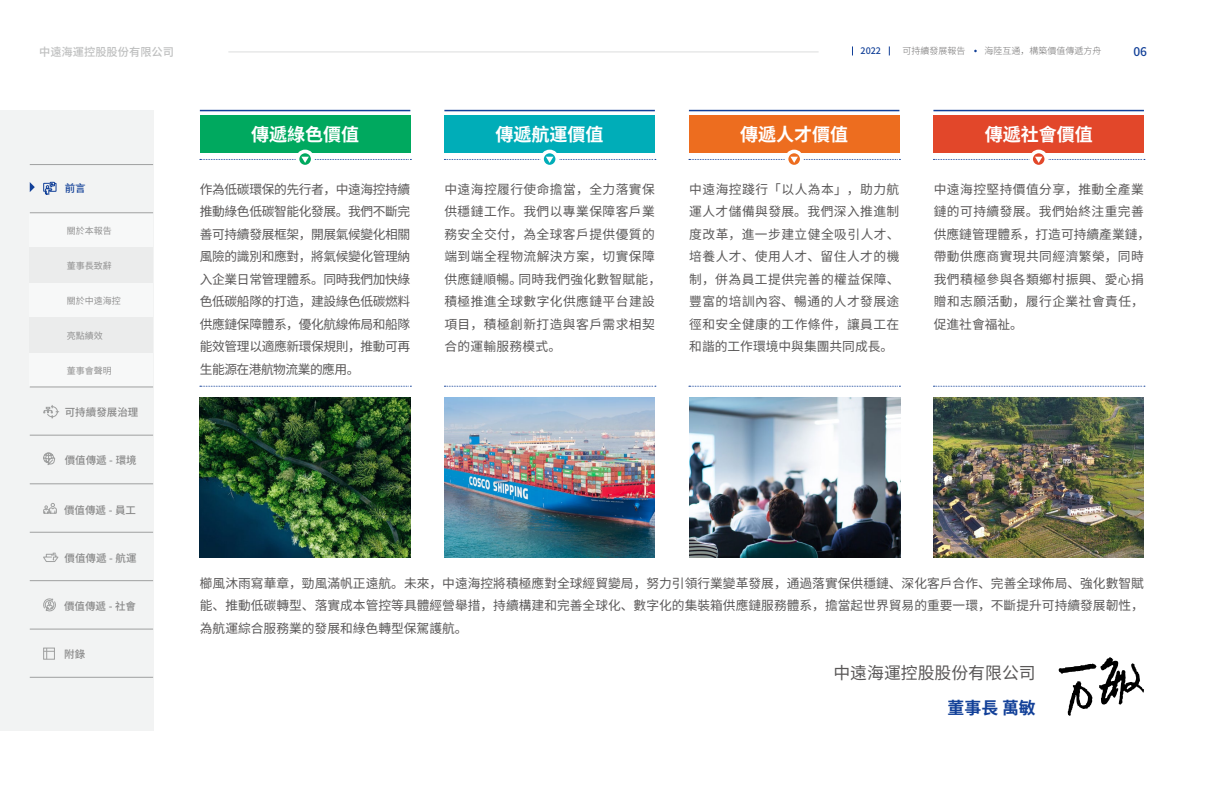
<style>
.page{position:relative;width:1212px;height:808px;background:#fff}
.page>*{position:absolute;margin:0;border:0;box-sizing:border-box;transform-origin:0 0}
.t1{font:700 18px "Source Han Sans SC";color:#fff}
.t2{font:16.8px "Source Han Sans SC";color:#595757}
.t3{font:700 16.8px "Source Han Sans SC";color:#124098}
.t4{font:12.75px/22.5px "Source Han Sans SC";letter-spacing:.035em;color:#595757;text-align:justify}
.t5{font:500 12px "Source Han Sans SC";color:#124098}
.t6{font:500 11.25px "Source Han Sans SC";color:#bfc0c0}
.t7{font:500 10.5px "Source Han Sans SC";color:#898989}
.t8{font:500 10.5px "Source Han Sans SC";color:#124098}
.t9{font:9px "Source Han Sans SC";color:#898989}
.t10{font:300 9px "Source Han Sans SC";color:#727171}
.t11{font:500 9px "Source Han Sans SC";color:#124098}
</style>
<div class="page">
<div style="left:0;top:110px;width:153px;height:621px;background:#f2f3f3"></div>
<hr style="left:228px;top:52px;width:591px;height:1px;background:#dcdddd">
<div style="left:30px;top:213px;width:123px;height:34px;background:#f7f8f8"></div>
<div style="left:30px;top:282px;width:123px;height:35px;background:#f7f8f8"></div>
<div style="left:30px;top:352px;width:123px;height:35px;background:#f7f8f8"></div>
<div style="left:30px;top:247px;width:123px;height:35px;background:#ebecec"></div>
<div style="left:30px;top:317px;width:123px;height:35px;background:#ebecec"></div>
<hr style="left:30px;top:164px;width:123px;height:1px;background:#9fa0a0">
<hr style="left:30px;top:212px;width:123px;height:1px;background:#9fa0a0">
<hr style="left:30px;top:387px;width:123px;height:1px;background:#9fa0a0">
<hr style="left:30px;top:435px;width:123px;height:1px;background:#9fa0a0">
<hr style="left:30px;top:483px;width:123px;height:1px;background:#9fa0a0">
<hr style="left:30px;top:532px;width:123px;height:1px;background:#9fa0a0">
<hr style="left:30px;top:580px;width:123px;height:1px;background:#9fa0a0">
<hr style="left:30px;top:629px;width:123px;height:1px;background:#9fa0a0">
<hr style="left:30px;top:677px;width:123px;height:1px;background:#9fa0a0">
<svg style="left:43px;top:182px;width:13px;height:13px"></svg>
<svg style="left:30px;top:182px;width:5px;height:10px"></svg>
<svg style="left:43px;top:598px;width:13px;height:14px"></svg>
<svg style="left:43px;top:553px;width:15px;height:9px"></svg>
<svg style="left:43px;top:452px;width:12px;height:13px"></svg>
<svg style="left:43px;top:503px;width:14px;height:11px"></svg>
<svg style="left:43px;top:405px;width:16px;height:14px"></svg>
<div style="left:43px;top:648px;width:12px;height:11px;border:1px solid #9fa0a0"></div>
<svg style="left:44px;top:648px;width:11px;height:11px"></svg>
<div style="left:200px;top:116px;width:210px;height:37px;background:#00a95f"></div>
<div style="left:445px;top:116px;width:210px;height:37px;background:#00adb8"></div>
<div style="left:689px;top:116px;width:210px;height:37px;background:#ed6d1f"></div>
<div style="left:934px;top:116px;width:210px;height:37px;background:#e2472a"></div>
<hr style="left:200px;top:110px;width:210px;height:1px;background:#124098">
<svg style="left:200px;top:386px;width:211px;height:1px"></svg>
<hr style="left:444px;top:110px;width:211px;height:1px;background:#124098">
<svg style="left:444px;top:386px;width:212px;height:1px"></svg>
<hr style="left:689px;top:110px;width:210px;height:1px;background:#124098">
<svg style="left:689px;top:386px;width:211px;height:1px"></svg>
<hr style="left:933px;top:110px;width:211px;height:1px;background:#124098">
<svg style="left:933px;top:386px;width:212px;height:1px"></svg>
<svg style="left:297px;top:151px;width:16px;height:16px"></svg>
<div style="left:296px;top:150px;width:18px;height:18px;border:4px solid #fff;border-radius:50%"></div>
<svg style="left:200px;top:157px;width:211px;height:6px"></svg>
<svg style="left:542px;top:151px;width:15px;height:16px"></svg>
<div style="left:540px;top:150px;width:19px;height:18px;border:4px solid #fff;border-radius:50%"></div>
<svg style="left:444px;top:157px;width:212px;height:6px"></svg>
<svg style="left:786px;top:151px;width:16px;height:16px"></svg>
<div style="left:785px;top:150px;width:18px;height:18px;border:4px solid #fff;border-radius:50%"></div>
<svg style="left:689px;top:157px;width:211px;height:6px"></svg>
<svg style="left:1031px;top:151px;width:15px;height:16px"></svg>
<div style="left:1029px;top:150px;width:19px;height:18px;border:4px solid #fff;border-radius:50%"></div>
<svg style="left:933px;top:157px;width:212px;height:6px"></svg>
<img style="left:200px;top:398px;width:210px;height:159px">
<img style="left:444px;top:398px;width:211px;height:159px">
<img style="left:689px;top:398px;width:211px;height:159px">
<img style="left:933px;top:398px;width:211px;height:159px">
<svg style="left:1058px;top:657px;width:86px;height:59px"></svg>
<p class="t6" style="left:39px;top:45px;width:136px">中遠海運控股股份有限公司</p>
<p class="t11" style="left:860px;top:46px;width:22px">2022</p>
<p class="t10" style="left:902px;top:46px;width:64px">可持續發展報告</p>
<p class="t10" style="left:984px;top:46px;width:118px">海陸互通，構築價值傳遞方舟</p>
<p class="t5" style="left:1133px;top:45px;width:15px">06</p>
<p class="t8" style="left:65px;top:182px;width:22px">前言</p>
<p class="t9" style="left:67px;top:226px;width:46px">關於本報告</p>
<p class="t9" style="left:67px;top:261px;width:46px">董事長致辭</p>
<p class="t9" style="left:67px;top:296px;width:55px">關於中遠海控</p>
<p class="t9" style="left:67px;top:331px;width:37px">亮點績效</p>
<p class="t9" style="left:67px;top:366px;width:46px">董事會聲明</p>
<p class="t7" style="left:65px;top:406px;width:75px">可持續發展治理</p>
<p class="t7" style="left:65px;top:454px;width:73px">價值傳遞 - 環境</p>
<p class="t7" style="left:64px;top:504px;width:73px">價值傳遞 - 員工</p>
<p class="t7" style="left:65px;top:552px;width:73px">價值傳遞 - 航運</p>
<p class="t7" style="left:64px;top:600px;width:73px">價值傳遞 - 社會</p>
<p class="t7" style="left:64px;top:649px;width:22px">附錄</p>
<h1 class="t1" style="left:251px;top:125px;width:109px">傳遞綠色價值</h1>
<h1 class="t1" style="left:496px;top:125px;width:109px">傳遞航運價值</h1>
<p class="t4" style="left:200px;top:178px;width:212px">作為低碳環保的先行者，中遠海控持續推動綠色低碳智能化發展。我們不斷完善可持續發展框架，開展氣候變化相關風險的識別和應對，將氣候變化管理納入企業日常管理體系。同時我們加快綠色低碳船隊的打造，建設綠色低碳燃料供應鏈保障體系，優化航線佈局和船隊能效管理以適應新環保規則，推動可再生能源在港航物流業的應用。</p>
<p class="t4" style="left:444px;top:178px;width:218px;text-align:left">中遠海控履行使命擔當，全力落實保供穩鏈工作。我們以專業保障客戶業務安全交付，為全球客戶提供優質的端到端全程物流解決方案，切實保障供應鏈順暢。同時我們強化數智賦能，積極推進全球數字化供應鏈平台建設項目，積極創新打造與客戶需求相契合的運輸服務模式。</p>
<h1 class="t1" style="left:740px;top:125px;width:110px">傳遞人才價值</h1>
<h1 class="t1" style="left:985px;top:125px;width:109px">傳遞社會價值</h1>
<p class="t4" style="left:689px;top:178px;width:212px">中遠海控踐行「以人為本」，助力航運人才儲備與發展。我們深入推進制度改革，進一步建立健全吸引人才、培養人才、使用人才、留住人才的機制，併為員工提供完善的權益保障、豐富的培訓內容、暢通的人才發展途徑和安全健康的工作條件，讓員工在和諧的工作環境中與集團共同成長。</p>
<p class="t4" style="left:934px;top:178px;width:218px;text-align:left">中遠海控堅持價值分享，推動全產業鏈的可持續發展。我們始終注重完善供應鏈管理體系，打造可持續產業鏈，帶動供應商實現共同經濟繁榮，同時我們積極參與各類鄉村振興、愛心捐贈和志願活動，履行企業社會責任，促進社會福祉。</p>
<p class="t4" style="left:200px;top:572px;width:945px">櫛風沐雨寫華章，勁風滿帆正遠航。未來，中遠海控將積極應對全球經貿變局，努力引領行業變革發展，通過落實保供穩鏈、深化客戶合作、完善全球佈局、強化數智賦能、推動低碳轉型、落實成本管控等具體經營舉措，持續構建和完善全球化、數字化的集裝箱供應鏈服務體系，擔當起世界貿易的重要一環，不斷提升可持續發展韌性，為航運綜合服務業的發展和綠色轉型保駕護航。</p>
<h2 class="t2" style="left:833px;top:663px;width:204px">中遠海運控股股份有限公司</h2>
<h2 class="t3" style="left:947px;top:698px;width:90px">董事長 萬敏</h2>
</div>
